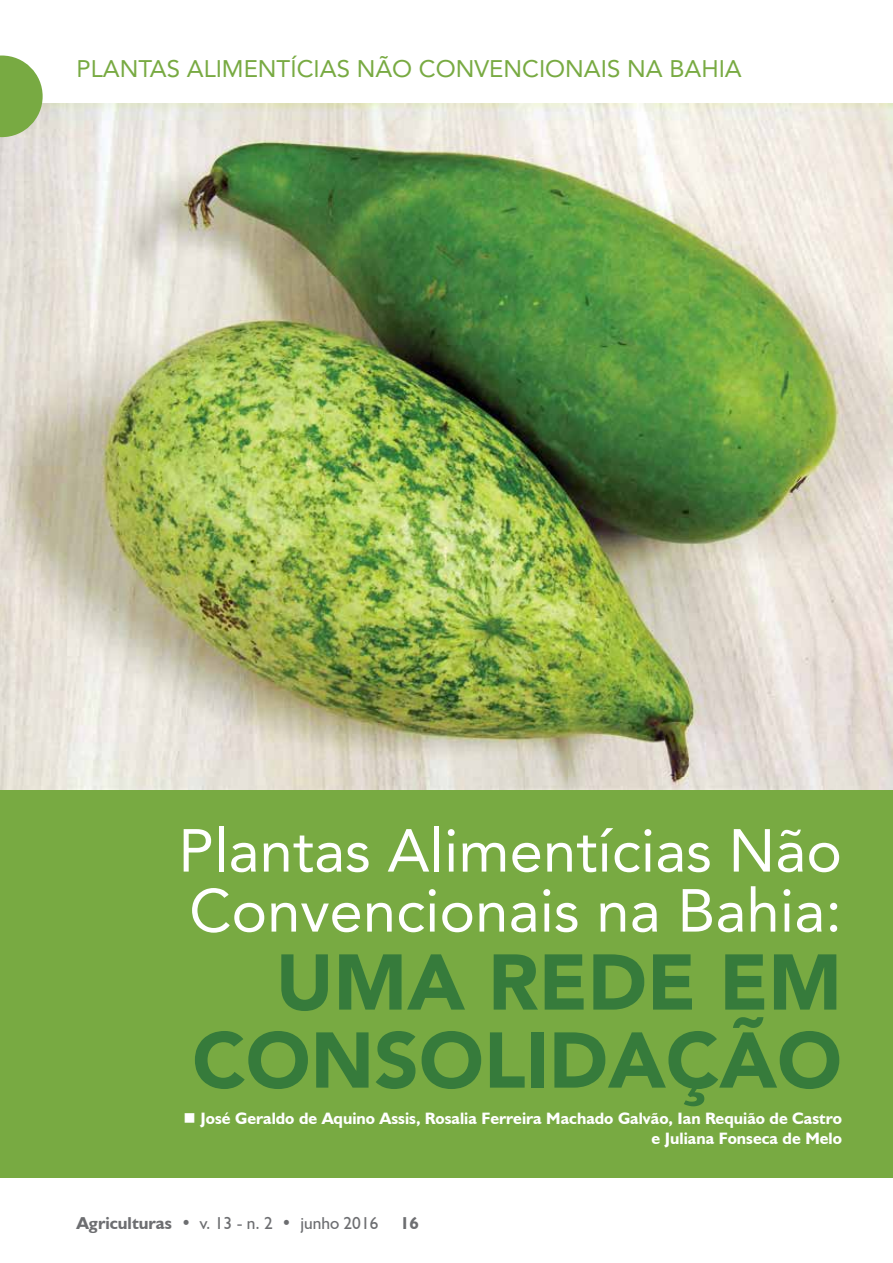
<style>
.page{position:relative;width:893px;height:1263px;background:#fff}
.page>*{position:absolute;margin:0;border:0;box-sizing:border-box;transform-origin:0 0}
.t1{font:900 78px "Avenir LT";color:#367b3b}
.t2{font:60px/60px "Avenir LT";color:#fff}
.t3{font:24px "Avenir LT";color:#78aa42}
.t4{font:17.25px "Humanist 521 BT";color:#6d6e71}
.t5{font:700 17.25px "Humanist 521 BT";color:#6d6e71}
.t6{font:700 16.5px/19.8px "Humanist 521 BT";color:#fff;text-align:right}
.s1{font-weight:700}
</style>
<div class="page">
<div style="left:0;top:789px;width:893px;height:389px;background:#78aa42"></div>
<img style="left:0;top:103px;width:893px;height:687px">
<svg style="left:0;top:56px;width:43px;height:81px;background:#90b864"></svg>
<h3 class="t3" style="left:77px;top:55px;width:30px">Plantas</h3>
<h3 class="t3" style="left:187px;top:55px;width:32px">Aliment</h3>
<h3 class="t3" style="left:290px;top:55px;width:20px">ícias</h3>
<h3 class="t3" style="left:357px;top:55px;width:96px">Não Convencionais</h3>
<h3 class="t3" style="left:627px;top:55px;width:73px">na Bahia</h3>
<h2 class="t2" style="left:178px;top:821px;width:665px">Plantas Alimentícias Não<br>Convencionais na Bahia:</h2>
<h1 class="t1" style="left:276px;top:935px;width:263px">UMA REDE</h1>
<h1 class="t1" style="left:719px;top:935px;width:57px">EM</h1>
<h1 class="t1" style="left:192px;top:1013px;width:54px">CONSOLIDA</h1>
<h1 class="t1" style="left:666px;top:1013px;width:172px">ÇÃO</h1>
<p class="t6" style="left:184px;top:1108px;width:660px">■ José Geraldo de Aquino Assis, Rosalia Ferreira Machado Galvão, Ian Requião de Castro e Juliana Fonseca de Melo</p>
<p class="t4" style="left:77px;top:1213px;width:303px"><span class="s1">Agriculturas</span> • v. 13 - n. 2 • junho 2016</p>
<p class="t5" style="left:400px;top:1213px;width:20px">16</p>
</div>
